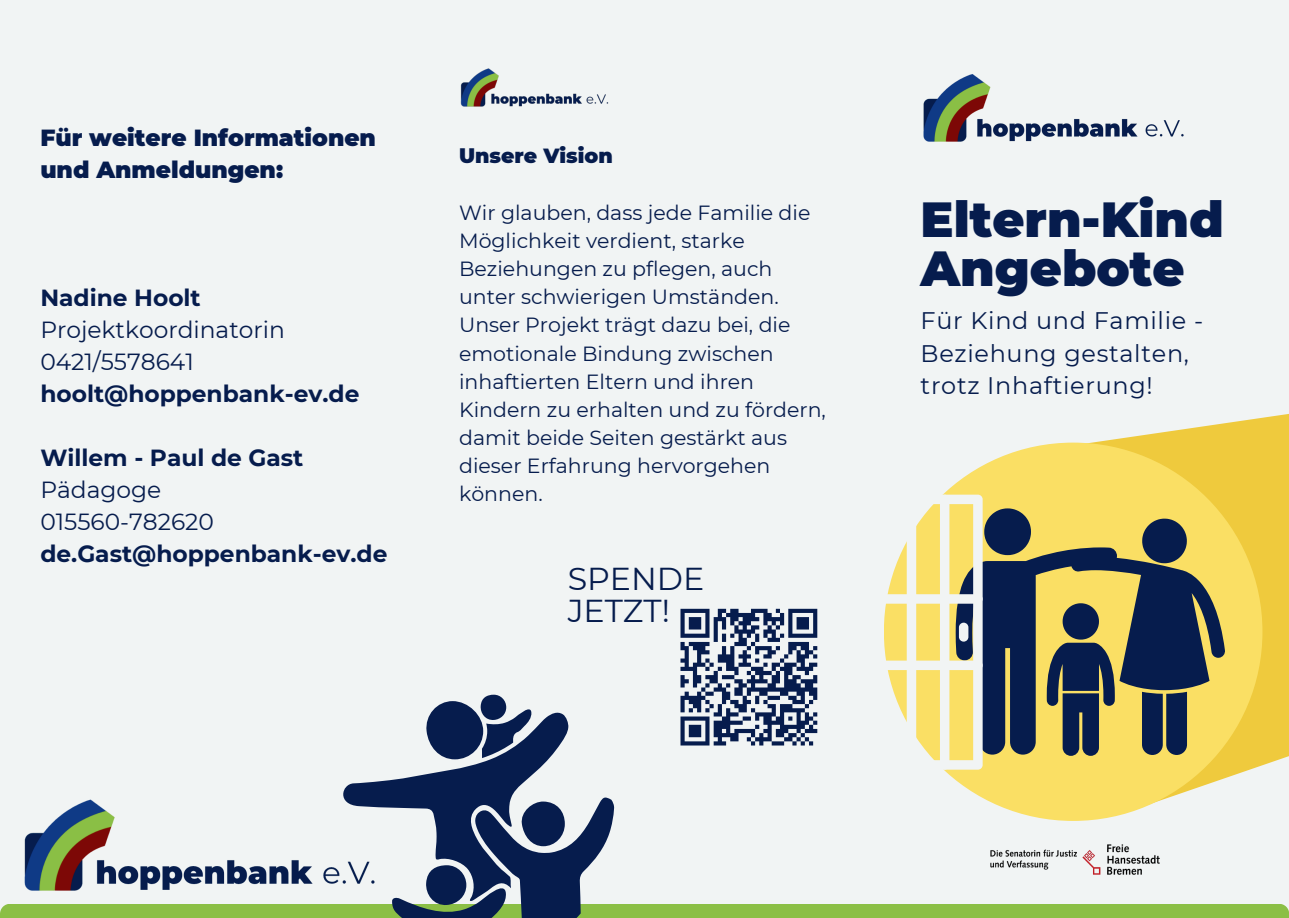
<style>
.page{position:relative;width:1289px;height:918px;background:#fff}
.page>*{position:absolute;margin:0;border:0;box-sizing:border-box;transform-origin:0 0}
.t1{font:900 49.2px/49.5px "Montserrat";color:#061c4d}
.t2{font:31.65px/31.7px "Montserrat";color:#061c4d}
.t3{font:24px/32.7px "Montserrat";letter-spacing:.03em;color:#061c4d}
.t4{font:700 23.25px "Montserrat";color:#061c4d}
.t5{font:23.25px/32px "Montserrat";color:#061c4d}
.t6{font:900 23.25px/32px "Montserrat";color:#061c4d}
.t7{font:20.55px/28.2px "Montserrat";color:#061c4d}
.t8{font:900 20.55px "Montserrat";color:#061c4d}
</style>
<div class="page">
<div style="left:0;top:0;width:1288px;height:918px;background:#f1f4f4"></div>
<svg style="left:1030px;top:414px;width:258px;height:401px;fill:#efca3d"></svg>
<div style="left:0;top:904px;width:1288px;height:14px;background:#8bbf45"></div>
<svg style="left:680px;top:608px;width:138px;height:138px"></svg>
<img style="left:923px;top:74px;width:261px;height:68px">
<img style="left:460px;top:68px;width:149px;height:39px">
<img style="left:990px;top:844px;width:170px;height:31px">
<div style="left:883px;top:443px;width:379px;height:378px;background:#fadf64;border-radius:50%"></div>
<svg style="left:1142px;top:519px;width:44px;height:28px"></svg>
<svg style="left:1030px;top:547px;width:195px;height:208px"></svg>
<svg style="left:1046px;top:603px;width:68px;height:153px"></svg>
<svg style="left:883px;top:495px;width:147px;height:275px"></svg>
<div style="left:906px;top:495px;width:10px;height:275px;background:#f1f4f4;border-radius:5px"></div>
<div style="left:939px;top:495px;width:10px;height:275px;background:#f1f4f4;border-radius:5px"></div>
<div style="left:840px;top:594px;width:141px;height:10px;background:#f1f4f4;border-radius:5px"></div>
<div style="left:840px;top:661px;width:141px;height:9px;background:#f1f4f4;border-radius:5px"></div>
<div style="left:958px;top:623px;width:10px;height:19px;background:#f1f4f4;border-radius:5px"></div>
<img style="left:24px;top:799px;width:312px;height:92px">
<svg style="left:336px;top:695px;width:278px;height:223px"></svg>
<p class="t6" style="left:40px;top:121px;width:337px">Für weitere Informationen und Anmeldungen:</p>
<p class="t4" style="left:40px;top:281px;width:162px">Nadine Hoolt</p>
<p class="t5" style="left:40px;top:313px;width:246px">Projektkoordinatorin<br>0421/5578641</p>
<p class="t4" style="left:40px;top:377px;width:320px">hoolt@hoppenbank-ev.de</p>
<p class="t4" style="left:40px;top:441px;width:264px">Willem - Paul de Gast</p>
<p class="t5" style="left:40px;top:473px;width:175px">Pädagoge<br>015560-782620</p>
<p class="t4" style="left:40px;top:537px;width:348px">de.Gast@hoppenbank-ev.de</p>
<p class="t8" style="left:459px;top:141px;width:155px">Unsere Vision</p>
<p class="t7" style="left:459px;top:198px;width:368px">Wir glauben, dass jede Familie die<br>Möglichkeit verdient, starke<br>Beziehungen zu pflegen, auch unter schwierigen Umständen.<br>Unser Projekt trägt dazu bei, die emotionale Bindung zwischen inhaftierten Eltern und ihren<br>Kindern zu erhalten und zu fördern, damit beide Seiten gestärkt aus dieser Erfahrung hervorgehen können.</p>
<h2 class="t2" style="left:567px;top:562px;width:138px">SPENDE<br>JETZT!</h2>
<h1 class="t1" style="left:920px;top:191px;width:304px">Eltern-Kind<br>Angebote</h1>
<p class="t3" style="left:920px;top:303px;width:284px">Für Kind und Familie -<br>Beziehung gestalten, trotz Inhaftierung!</p>
</div>
